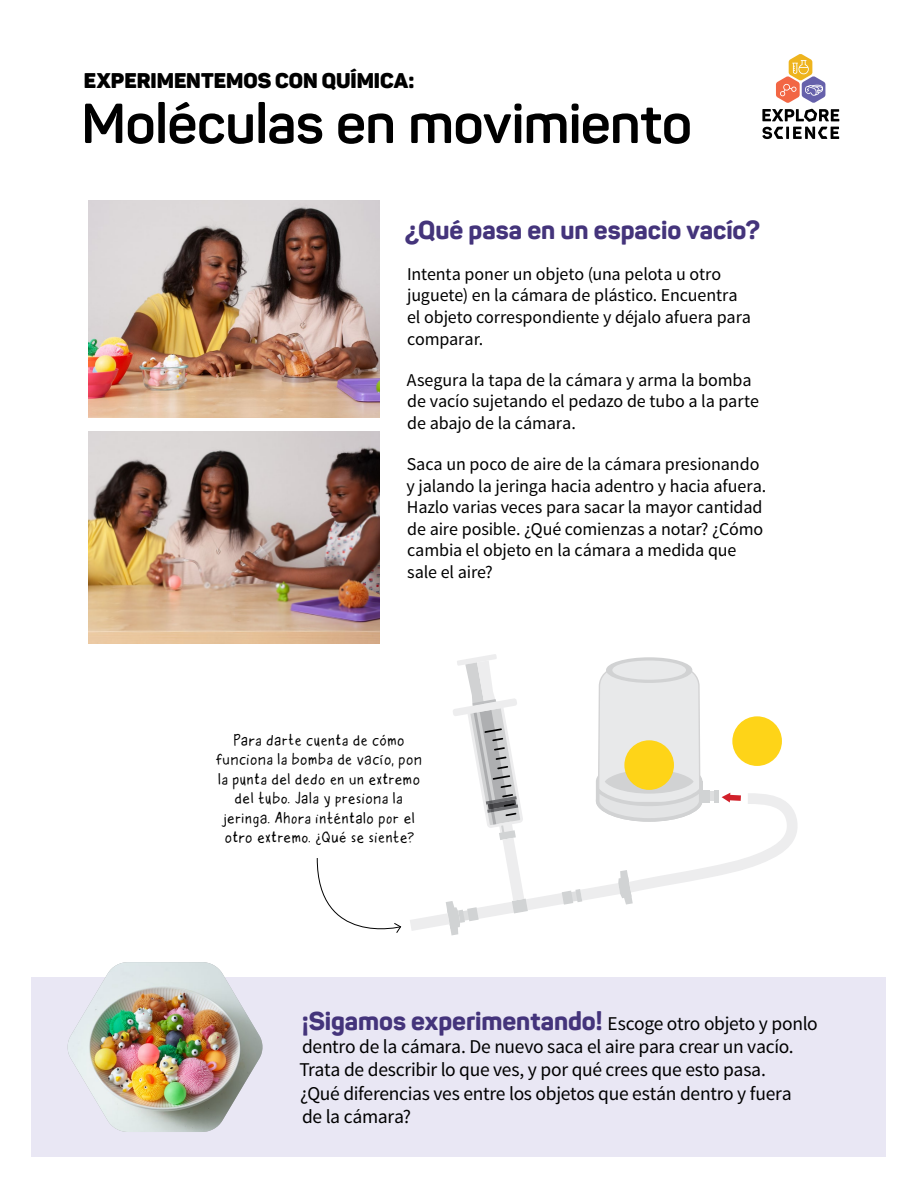
<style>
.page{position:relative;width:918px;height:1188px;background:#fff}
.page>*{position:absolute;margin:0;border:0;box-sizing:border-box;transform-origin:0 0}
.t1{font:700 55.5px "Panton";letter-spacing:-.01em;color:#000}
.t2{font:800 25.5px "Panton";letter-spacing:-.005em;color:#44347b}
.t3{font:900 21px "Panton";color:#000}
.t4{font:19.5px/23.4px "Source Sans Pro";letter-spacing:-.015em;color:#000}
.t5{font:500 19.5px/19.5px "Dbt Writing";letter-spacing:-.01em;color:#000;text-align:center}
.t6{font:18px/21.6px "Source Sans Pro";letter-spacing:-.005em;color:#000}
.s1{font-family:"Source Sans Pro";font-weight:400;font-size:19.5px;color:#000}
</style>
<div class="page">
<svg style="left:762px;top:109px;width:77px;height:30px"></svg>
<svg style="left:776px;top:54px;width:49px;height:49px"></svg>
<svg style="left:410px;top:654px;width:388px;height:281px"></svg>
<div style="left:32px;top:977px;width:854px;height:179px;background:#e9e7f4"></div>
<svg style="left:317px;top:858px;width:85px;height:75px"></svg>
<img style="left:88px;top:431px;width:292px;height:213px">
<img style="left:88px;top:200px;width:292px;height:217px">
<img style="left:67px;top:962px;width:196px;height:170px">
<p class="t3" style="left:84px;top:67px;width:332px">EXPERIMENTEMOS CON QUÍMICA:</p>
<h1 class="t1" style="left:81px;top:89px;width:612px">Moléculas en movimiento</h1>
<h2 class="t2" style="left:405px;top:214px;width:357px">¿Qué pasa en un espacio vacío?</h2>
<p class="t6" style="left:407px;top:263px;width:346px">Intenta poner un objeto (una pelota u otro juguete) en la cámara de plástico. Encuentra el objeto correspondiente y déjalo afuera para comparar.</p>
<p class="t6" style="left:407px;top:369px;width:354px">Asegura la tapa de la cámara y arma la bomba de vacío sujetando el pedazo de tubo a la parte de abajo de la cámara.</p>
<p class="t6" style="left:407px;top:454px;width:361px">Saca un poco de aire de la cámara presionando y jalando la jeringa hacia adentro y hacia afuera.<br>Hazlo varias veces para sacar la mayor cantidad de aire posible. ¿Qué comienzas a notar? ¿Cómo cambia el objeto en la cámara a medida que sale el aire?</p>
<p class="t5" style="left:215px;top:731px;width:209px">Para darte cuenta de cómo funciona la bomba de vacío, pon la punta del dedo en un extremo del tubo. Jala y presiona la jeringa. Ahora inténtalo por el otro extremo. ¿Qué se siente?</p>
<h2 class="t2" style="left:302px;top:1004px;width:517px">¡Sigamos experimentando! <span class="s1">Escoge otro objeto y ponlo</span></h2>
<p class="t4" style="left:299px;top:1035px;width:496px">dentro de la cámara. De nuevo saca el aire para crear un vacío.<br>Trata de describir lo que ves, y por qué crees que esto pasa. ¿Qué diferencias ves entre los objetos que están dentro y fuera de la cámara?</p>
</div>
